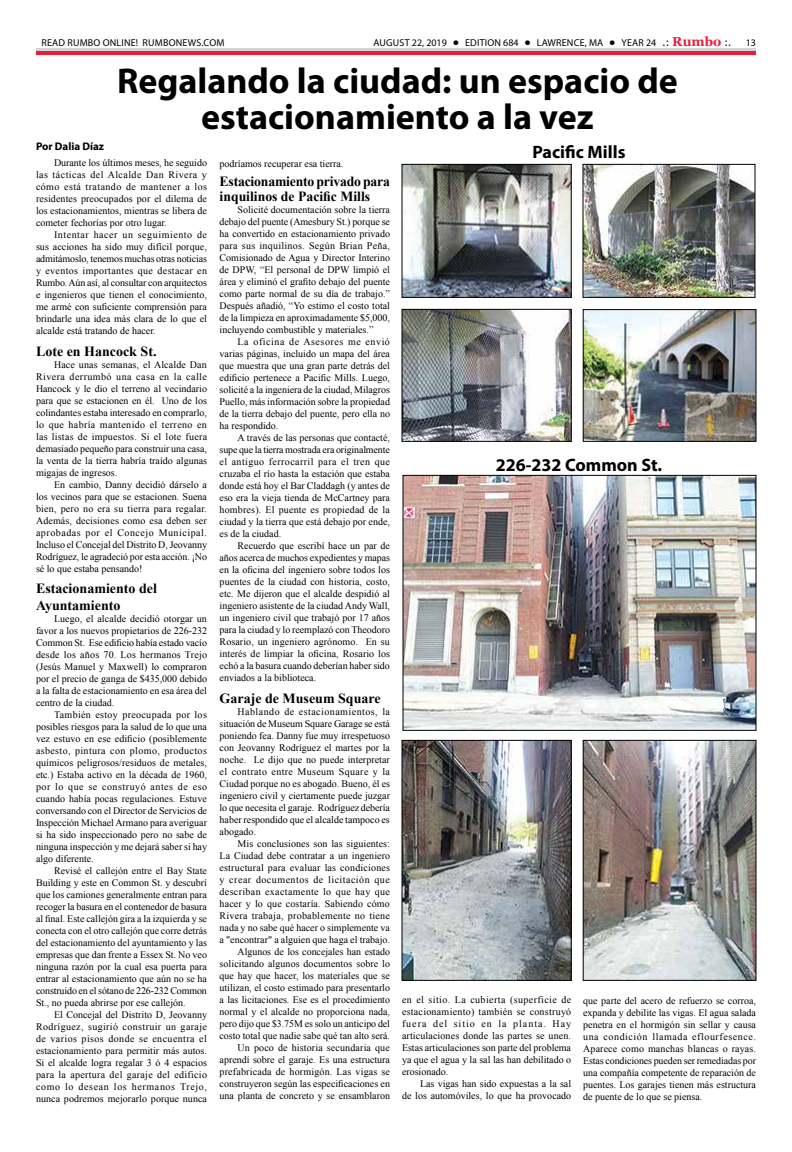
<style>
.page{position:relative;width:792px;height:1152px;background:#fff}
.page>*{position:absolute;margin:0;border:0;box-sizing:border-box;transform-origin:0 0}
.t1{font:700 36px/36px "Myriad Pro";color:#000;text-align:center}
.t2{font:700 18px "Myriad Pro";color:#000}
.t3{font:700 14px/16.8px "Times New Roman";color:#000}
.t4{font:700 11px "Myriad Pro";color:#000}
.t5{font:10px/12px "Times New Roman";color:#000;text-align:justify}
.t6{font:10px "Myriad Pro";letter-spacing:.02em;color:#000}
.s1{font-family:"Tahoma";font-weight:700}
.s2{font-family:"Tahoma"}
.s3{font-family:"Georgia";font-weight:700;font-size:13px;color:#ed1a3b}
</style>
<div class="page">
<div style="left:36px;top:50px;width:720px;height:5px;background:#ed1a3b"></div>
<hr style="left:36px;top:48px;width:720px;height:2px;background:#d1d3d4">
<img style="left:404px;top:742px;width:165px;height:237px">
<div style="left:402px;top:740px;width:169px;height:241px;border:1px solid #000"></div>
<img style="left:585px;top:742px;width:169px;height:237px">
<div style="left:583px;top:740px;width:173px;height:241px;border:1px solid #000"></div>
<img style="left:404px;top:166px;width:165px;height:130px">
<div style="left:402px;top:164px;width:169px;height:134px;border:1px solid #000"></div>
<img style="left:585px;top:166px;width:168px;height:130px">
<div style="left:583px;top:164px;width:172px;height:134px;border:1px solid #000"></div>
<img style="left:585px;top:311px;width:169px;height:129px">
<div style="left:583px;top:309px;width:173px;height:133px;border:1px solid #000"></div>
<img style="left:404px;top:311px;width:165px;height:129px">
<div style="left:402px;top:309px;width:169px;height:133px;border:1px solid #000"></div>
<img style="left:405px;top:477px;width:349px;height:252px">
<div style="left:403px;top:475px;width:353px;height:256px;border:1px solid #000"></div>
<p class="t6" style="left:41px;top:36px;width:185px">READ RUMBO ONLINE! RUMBONEWS.COM</p>
<p class="t6" style="left:374px;top:36px;width:359px">AUGUST 22, 2019 <span class="s1">•</span> EDITION 684 <span class="s1">•</span> LAWRENCE, MA <span class="s1">•</span> YEAR 24 <span class="s2">.:</span> <span class="s3">Rumbo</span> <span class="s2">:.</span></p>
<p class="t6" style="left:746px;top:36px;width:12px">13</p>
<h1 class="t1" style="left:117px;top:62px;width:562px">Regalando la ciudad: un espacio de estacionamiento a la vez</h1>
<p class="t4" style="left:36px;top:139px;width:70px">Por Dalia Díaz</p>
<p class="t5" style="left:36px;top:157px;width:173px;text-indent:18px">Durante los últimos meses, he seguido las tácticas del Alcalde Dan Rivera y cómo está tratando de mantener a los residentes preocupados por el dilema de los estacionamientos, mientras se libera de cometer fechorías por otro lugar.</p>
<p class="t5" style="left:36px;top:229px;width:173px;text-indent:18px">Intentar hacer un seguimiento de sus acciones ha sido muy difícil porque, admitámoslo, tenemos muchas otras noticias y eventos importantes que destacar en Rumbo. Aún así, al consultar con arquitectos e ingenieros que tienen el conocimiento, me armé con suficiente comprensión para brindarle una idea más clara de lo que el alcalde está tratando de hacer.</p>
<h3 class="t3" style="left:36px;top:342px;width:122px">Lote en Hancock St.</h3>
<p class="t5" style="left:36px;top:358px;width:173px;text-indent:18px">Hace unas semanas, el Alcalde Dan Rivera derrumbó una casa en la calle Hancock y le dio el terreno al vecindario para que se estacionen en él. Uno de los colindantes estaba interesado en comprarlo, lo que habría mantenido el terreno en las listas de impuestos. Si el lote fuera demasiado pequeño para construir una casa, la venta de la tierra habría traído algunas migajas de ingresos.</p>
<p class="t5" style="left:36px;top:478px;width:173px;text-indent:18px">En cambio, Danny decidió dárselo a los vecinos para que se estacionen. Suena bien, pero no era su tierra para regalar.<br>Además, decisiones como esa deben ser aprobadas por el Concejo Municipal.<br>Incluso el Concejal del Distrito D, Jeovanny Rodríguez, le agradeció por esta acción. ¡No sé lo que estaba pensando!</p>
<h3 class="t3" style="left:36px;top:580px;width:122px">Estacionamiento del<br>Ayuntamiento</h3>
<p class="t5" style="left:36px;top:612px;width:173px;text-indent:18px">Luego, el alcalde decidió otorgar un favor a los nuevos propietarios de 226-232<br>Common St. Ese edificio había estado vacío desde los años 70. Los hermanos Trejo (Jesús Manuel y Maxwell) lo compraron por el precio de ganga de $435,000 debido a la falta de estacionamiento en esa área del centro de la ciudad.</p>
<p class="t5" style="left:36px;top:708px;width:173px;text-indent:18px">También estoy preocupada por los posibles riesgos para la salud de lo que una vez estuvo en ese edificio (posiblemente asbesto, pintura con plomo, productos químicos peligrosos/residuos de metales, etc.) Estaba activo en la década de 1960, por lo que se construyó antes de eso cuando había pocas regulaciones. Estuve conversando con el Director de Servicios de Inspección Michael Armano para averiguar si ha sido inspeccionado pero no sabe de ninguna inspección y me dejará saber si hay algo diferente.</p>
<p class="t5" style="left:36px;top:864px;width:173px;text-indent:18px">Revisé el callejón entre el Bay State Building y este en Common St. y descubrí que los camiones generalmente entran para recoger la basura en el contenedor de basura al final. Este callejón gira a la izquierda y se conecta con el otro callejón que corre detrás del estacionamiento del ayuntamiento y las empresas que dan frente a Essex St. No veo ninguna razón por la cual esa puerta para entrar al estacionamiento que aún no se ha construido en el sótano de 226-232 Common St., no pueda abrirse por ese callejón.</p>
<p class="t5" style="left:36px;top:1008px;width:173px;text-indent:18px">El Concejal del Distrito D, Jeovanny Rodríguez, sugirió construir un garaje de varios pisos donde se encuentra el estacionamiento para permitir más autos.<br>Si el alcalde logra regalar 3 ó 4 espacios para la apertura del garaje del edificio como lo desean los hermanos Trejo, nunca podremos mejorarlo porque nunca</p>
<p class="t5" style="left:220px;top:157px;width:125px">podríamos recuperar esa tierra.</p>
<h3 class="t3" style="left:220px;top:174px;width:172px;line-height:15px">Estacionamiento privado para inquilinos de Pacific Mills</h3>
<p class="t5" style="left:220px;top:204px;width:172px;text-indent:18px">Solicité documentación sobre la tierra debajo del puente (Amesbury St.) porque se ha convertido en estacionamiento privado para sus inquilinos. Según Brian Peña, Comisionado de Agua y Director Interino de DPW, “El personal de DPW limpió el área y eliminó el grafito debajo del puente como parte normal de su día de trabajo.” Después añadió, “Yo estimo el costo total de la limpieza en aproximadamente $5,000, incluyendo combustible y materiales.”</p>
<p class="t5" style="left:220px;top:336px;width:172px;text-indent:18px">La oficina de Asesores me envió varias páginas, incluido un mapa del área que muestra que una gran parte detrás del edificio pertenece a Pacific Mills. Luego, solicité a la ingeniera de la ciudad, Milagros Puello, más información sobre la propiedad de la tierra debajo del puente, pero ella no ha respondido.</p>
<p class="t5" style="left:220px;top:432px;width:172px;text-indent:18px">A través de las personas que contacté, supe que la tierra mostrada era originalmente el antiguo ferrocarril para el tren que cruzaba el río hasta la estación que estaba donde está hoy el Bar Claddagh (y antes de eso era la vieja tienda de McCartney para hombres). El puente es propiedad de la ciudad y la tierra que está debajo por ende, es de la ciudad.</p>
<p class="t5" style="left:220px;top:540px;width:172px;text-indent:18px">Recuerdo que escribí hace un par de años acerca de muchos expedientes y mapas en la oficina del ingeniero sobre todos los puentes de la ciudad con historia, costo, etc. Me dijeron que el alcalde despidió al ingeniero asistente de la ciudad Andy Wall, un ingeniero civil que trabajó por 17 años para la ciudad y lo reemplazó con Theodoro Rosario, un ingeniero agrónomo. En su interés de limpiar la oficina, Rosario los echó a la basura cuando deberían haber sido enviados a la biblioteca.</p>
<h3 class="t3" style="left:220px;top:689px;width:163px">Garaje de Museum Square</h3>
<p class="t5" style="left:220px;top:705px;width:172px;text-indent:18px">Hablando de estacionamientos, la situación de Museum Square Garage se está poniendo fea. Danny fue muy irrespetuoso con Jeovanny Rodríguez el martes por la noche. Le dijo que no puede interpretar el contrato entre Museum Square y la Ciudad porque no es abogado. Bueno, él es ingeniero civil y ciertamente puede juzgar lo que necesita el garaje. Rodríguez debería haber respondido que el alcalde tampoco es abogado.</p>
<p class="t5" style="left:220px;top:837px;width:172px;text-align:right">Mis conclusiones son las siguientes:<br>La Ciudad debe contratar a un ingeniero estructural para evaluar las condiciones y crear documentos de licitación que describan exactamente lo que hay que hacer y lo que costaría. Sabiendo cómo Rivera trabaja, probablemente no tiene nada y no sabe qué hacer o simplemente va a "encontrar" a alguien que haga el trabajo.<br>Algunos de los concejales han estado solicitando algunos documentos sobre lo que hay que hacer, los materiales que se utilizan, el costo estimado para presentarlo a las licitaciones. Ese es el procedimiento normal y el alcalde no proporciona nada, pero dijo que $3.75M es solo un anticipo del costo total que nadie sabe qué tan alto será.<br>Un poco de historia secundaria que aprendí sobre el garaje. Es una estructura prefabricada de hormigón. Las vigas se construyeron según las especificaciones en una planta de concreto y se ensamblaron</p>
<h2 class="t2" style="left:532px;top:141px;width:95px">Pacific Mills</h2>
<h2 class="t2" style="left:496px;top:453px;width:168px">226-232 Common St.</h2>
<p class="t5" style="left:402px;top:994px;width:171px">en el sitio. La cubierta (superficie de estacionamiento) también se construyó fuera del sitio en la planta. Hay articulaciones donde las partes se unen.<br>Estas articulaciones son parte del problema ya que el agua y la sal las han debilitado o erosionado.</p>
<p class="t5" style="left:402px;top:1078px;width:171px;text-align:right">Las vigas han sido expuestas a la sal<br>de los automóviles, lo que ha provocado</p>
<p class="t5" style="left:583px;top:994px;width:174px">que parte del acero de refuerzo se corroa, expanda y debilite las vigas. El agua salada penetra en el hormigón sin sellar y causa una condición llamada eflourfesence.<br>Aparece como manchas blancas o rayas.<br>Estas condiciones pueden ser remediadas por una compañía competente de reparación de puentes. Los garajes tienen más estructura de puente de lo que se piensa.</p>
</div>
